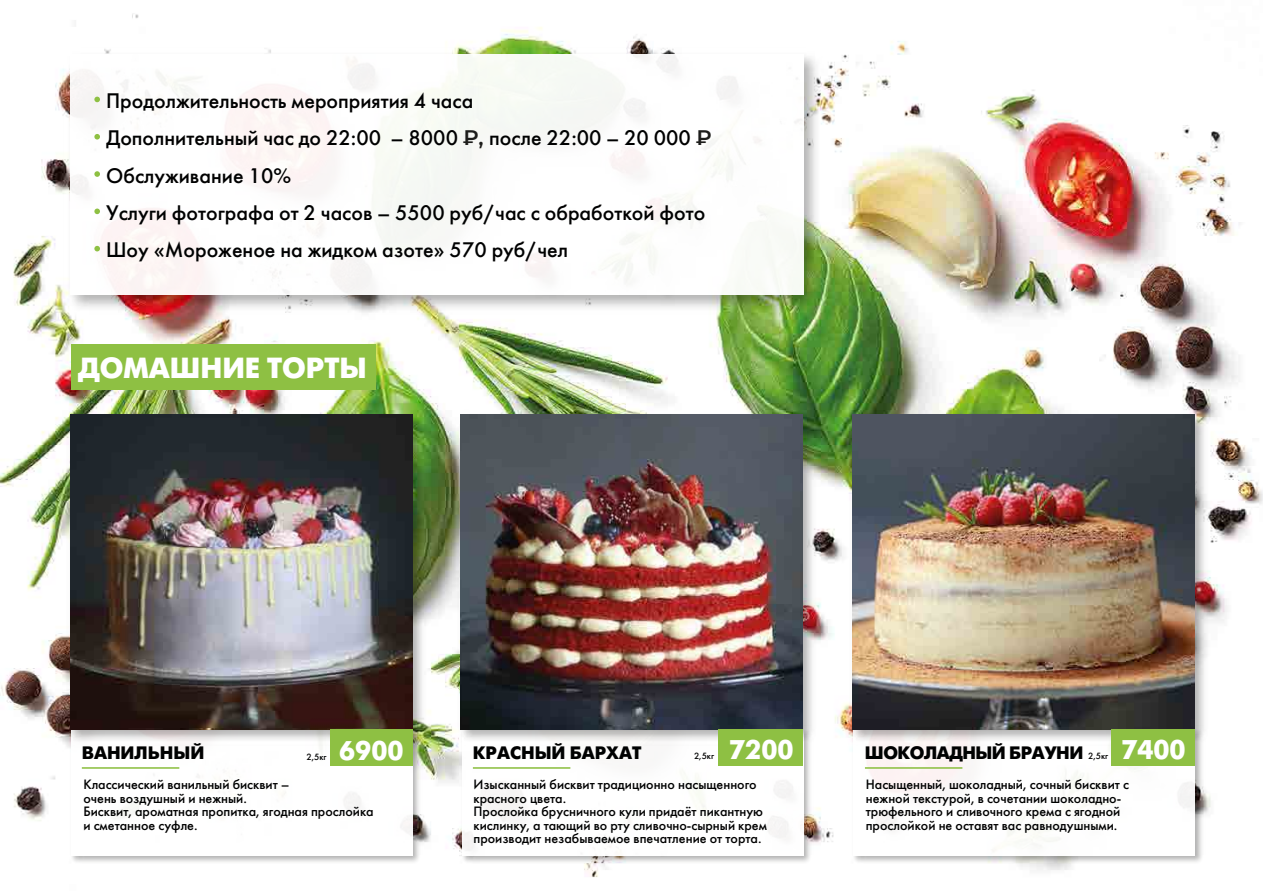
<style>
.page{position:relative;width:1263px;height:893px;background:#fff}
.page>*{position:absolute;margin:0;border:0;box-sizing:border-box;transform-origin:0 0}
.t1{font:700 29.1px "Futura Futuris C";color:#fff}
.t2{font:700 27px "Futura Futuris C";color:#fff}
.t3{font:21px/37.3px "Futura Futuris C";color:#000101}
.t4{font:700 18px "Futura Futuris C";color:#000101}
.t5{font:700 18px "Futura Futuris C";letter-spacing:-.025em;color:#000101}
.t6{font:13.5px/13.5px "Futura Futuris C";color:#000101}
.t7{font:9px "Futura Futuris C";color:#000101}
.s1{font-family:"Montserrat";font-weight:600;color:#1d1d1b}
</style>
<div class="page">
<img style="left:0;top:14px;width:1263px;height:864px">
<img style="left:67px;top:745px;width:356px;height:121px">
<div style="left:71px;top:729px;width:341px;height:126px;background:#fff"></div>
<img style="left:63px;top:47px;width:761px;height:269px">
<div style="left:71px;top:55px;width:733px;height:240px;background:#fff"></div>
<hr style="left:82px;top:767px;width:97px;height:2px;background:#8ec044">
<img style="left:458px;top:745px;width:356px;height:121px">
<div style="left:462px;top:729px;width:341px;height:126px;background:#fff"></div>
<hr style="left:473px;top:767px;width:97px;height:2px;background:#8ec044">
<img style="left:849px;top:745px;width:356px;height:121px">
<div style="left:853px;top:729px;width:342px;height:126px;background:#fff"></div>
<hr style="left:865px;top:767px;width:97px;height:2px;background:#8ec044">
<img style="left:65px;top:409px;width:364px;height:336px">
<img style="left:455px;top:409px;width:364px;height:336px">
<img style="left:847px;top:409px;width:364px;height:336px">
<img style="left:71px;top:415px;width:341px;height:314px">
<img style="left:461px;top:415px;width:341px;height:314px">
<img style="left:853px;top:415px;width:341px;height:314px">
<svg style="left:94px;top:97px;width:6px;height:5px"></svg>
<svg style="left:94px;top:134px;width:6px;height:6px"></svg>
<svg style="left:94px;top:171px;width:6px;height:6px"></svg>
<svg style="left:94px;top:209px;width:6px;height:5px"></svg>
<svg style="left:94px;top:246px;width:6px;height:5px"></svg>
<div style="left:330px;top:729px;width:83px;height:36px;background:#8ec043"></div>
<div style="left:718px;top:729px;width:85px;height:36px;background:#8ec043"></div>
<div style="left:1111px;top:729px;width:84px;height:36px;background:#8ec043"></div>
<div style="left:71px;top:345px;width:305px;height:45px;background:#8ec043"></div>
<h3 class="t3" style="left:106px;top:82px;width:607px">Продолжительность мероприятия 4 часа<br>Дополнительный час до 22:00 – 8000 <span class="s1">₽,</span> после 22:00 – 20 000 <span class="s1">₽ </span>Обслуживание 10%<br>Услуги фотографа от 2 часов – 5500 руб/час с обработкой фото Шоу «Мороженое на жидком азоте» 570 руб/чел</h3>
<h1 class="t1" style="left:78px;top:351px;width:290px">ДОМАШНИЕ ТОРТЫ</h1>
<h2 class="t2" style="left:339px;top:735px;width:66px">6900</h2>
<h2 class="t2" style="left:729px;top:735px;width:66px">7200</h2>
<h2 class="t2" style="left:1121px;top:735px;width:66px">7400</h2>
<h3 class="t4" style="left:82px;top:743px;width:124px">ВАНИЛЬНЫЙ</h3>
<h3 class="t4" style="left:473px;top:743px;width:170px">КРАСНЫЙ БАРХАТ</h3>
<h3 class="t5" style="left:865px;top:743px;width:220px">ШОКОЛАДНЫЙ БРАУНИ</h3>
<p class="t6" style="left:83px;top:778px;width:292px">Классический ванильный бисквит –<br>очень воздушный и нежный.<br>Бисквит, ароматная пропитка, ягодная прослойка и сметанное суфле.</p>
<p class="t6" style="left:473px;top:778px;width:295px">Изысканный бисквит традиционно насыщенного красного цвета.<br>Прослойка брусничного кули придаёт пикантную кислинку, а тающий во рту сливочно-сырный крем производит незабываемое впечатление от торта.</p>
<p class="t6" style="left:866px;top:778px;width:265px">Насыщенный, шоколадный, сочный бисквит с нежной текстурой, в сочетании шоколадно&shy;трюфельного и сливочного крема с ягодной прослойкой не оставят вас равнодушными.</p>
<p class="t7" style="left:306px;top:751px;width:22px">2,5кг</p>
<p class="t7" style="left:694px;top:751px;width:22px">2,5кг</p>
<p class="t7" style="left:1088px;top:750px;width:22px">2,5кг</p>
</div>
